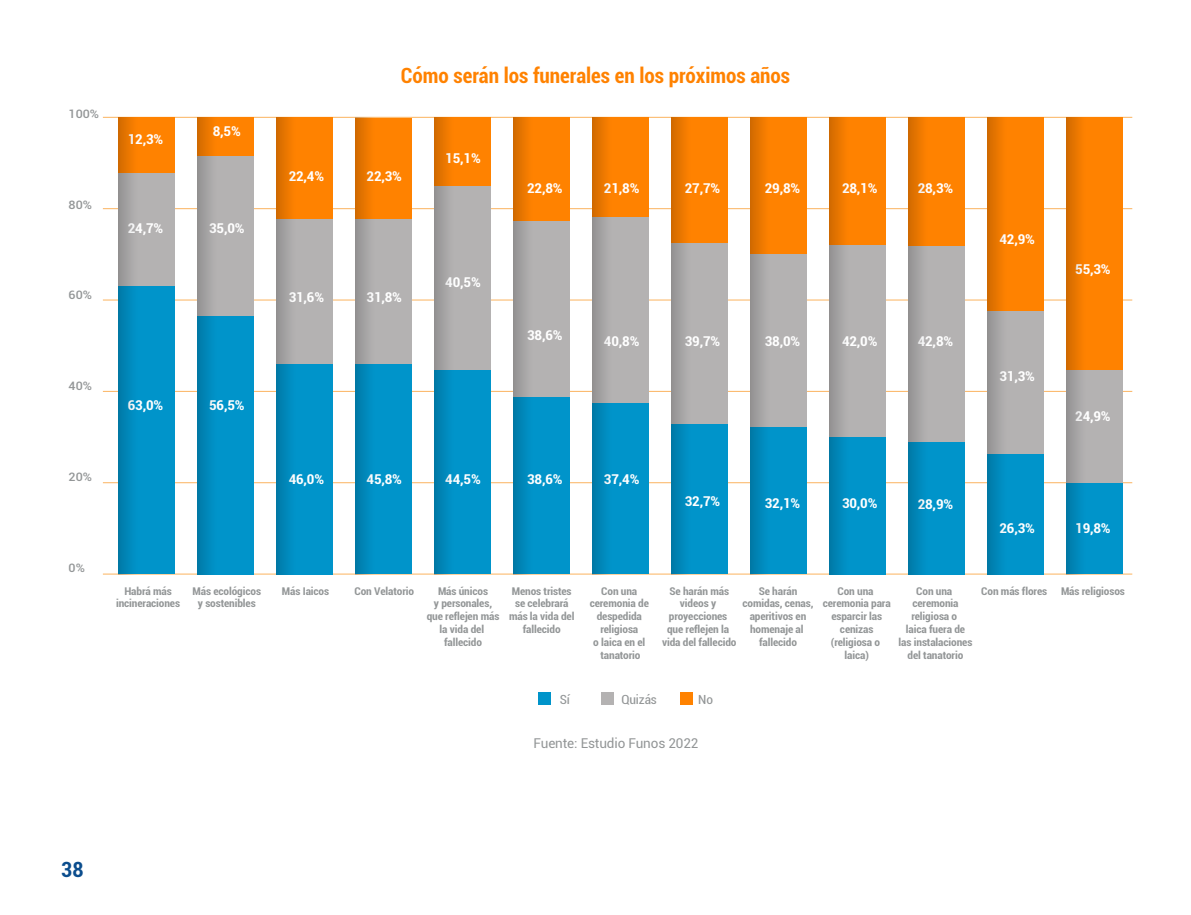
<style>
.page{position:relative;width:1191px;height:915px;background:#fff}
.page>*{position:absolute;margin:0;border:0;box-sizing:border-box;transform-origin:0 0}
.t1{font:700 condensed 21px "Roboto";color:#ff8200}
.t2{font:700 condensed 21px "Roboto";color:#0b4d8d}
.t3{font:700 condensed 13.5px "Roboto";letter-spacing:-.01em;color:#fff;scale:1.07 1}
.t4{font:13.5px "Roboto";letter-spacing:-.01em;color:#939697}
.t5{font:condensed 12.6px "Roboto";letter-spacing:-.01em;color:#939697;scale:1.07 1}
.t6{font:500 11.7px "Roboto";color:#939697;scale:1.07 1}
.t7{font:700 condensed 10.65px/12.8px "Roboto";letter-spacing:-.01em;color:#939697;text-align:center;scale:1.07 1}
</style>
<div class="page">
<hr style="left:103px;top:573px;width:1029px;height:1px;background:#fbb35f">
<hr style="left:103px;top:482px;width:1029px;height:1px;background:#fbb35f">
<hr style="left:103px;top:391px;width:1029px;height:1px;background:#fbb35f">
<hr style="left:103px;top:299px;width:1029px;height:1px;background:#fbb35f">
<hr style="left:103px;top:208px;width:1029px;height:1px;background:#fbb35f">
<hr style="left:103px;top:117px;width:1029px;height:1px;background:#fbb35f">
<div style="left:118px;top:117px;width:57px;height:56px;background:#ff8200"></div>
<div style="left:197px;top:117px;width:57px;height:39px;background:#ff8200"></div>
<div style="left:276px;top:117px;width:57px;height:102px;background:#ff8200"></div>
<div style="left:355px;top:118px;width:57px;height:101px;background:#ff8200"></div>
<div style="left:434px;top:117px;width:57px;height:69px;background:#ff8200"></div>
<div style="left:513px;top:117px;width:57px;height:104px;background:#ff8200"></div>
<div style="left:592px;top:117px;width:57px;height:100px;background:#ff8200"></div>
<div style="left:671px;top:117px;width:57px;height:126px;background:#ff8200"></div>
<div style="left:750px;top:118px;width:57px;height:136px;background:#ff8200"></div>
<div style="left:829px;top:117px;width:57px;height:128px;background:#ff8200"></div>
<div style="left:908px;top:117px;width:57px;height:129px;background:#ff8200"></div>
<div style="left:987px;top:117px;width:57px;height:194px;background:#ff8200"></div>
<div style="left:1066px;top:118px;width:57px;height:252px;background:#ff8200"></div>
<div style="left:118px;top:173px;width:57px;height:113px;background:#b4b2b2"></div>
<div style="left:197px;top:156px;width:57px;height:160px;background:#b4b2b2"></div>
<div style="left:276px;top:219px;width:57px;height:145px;background:#b4b2b2"></div>
<div style="left:355px;top:219px;width:57px;height:146px;background:#b4b2b2"></div>
<div style="left:434px;top:186px;width:57px;height:184px;background:#b4b2b2"></div>
<div style="left:513px;top:221px;width:57px;height:176px;background:#b4b2b2"></div>
<div style="left:592px;top:217px;width:57px;height:186px;background:#b4b2b2"></div>
<div style="left:671px;top:243px;width:57px;height:181px;background:#b4b2b2"></div>
<div style="left:750px;top:254px;width:57px;height:173px;background:#b4b2b2"></div>
<div style="left:829px;top:245px;width:57px;height:192px;background:#b4b2b2"></div>
<div style="left:908px;top:246px;width:57px;height:196px;background:#b4b2b2"></div>
<div style="left:987px;top:311px;width:57px;height:143px;background:#b4b2b2"></div>
<div style="left:1066px;top:370px;width:57px;height:113px;background:#b4b2b2"></div>
<div style="left:118px;top:286px;width:57px;height:288px;background:#0094ca"></div>
<div style="left:197px;top:316px;width:57px;height:258px;background:#0094ca"></div>
<div style="left:276px;top:364px;width:57px;height:210px;background:#0094ca"></div>
<div style="left:355px;top:365px;width:57px;height:209px;background:#0094ca"></div>
<div style="left:434px;top:370px;width:57px;height:204px;background:#0094ca"></div>
<div style="left:513px;top:397px;width:57px;height:177px;background:#0094ca"></div>
<div style="left:592px;top:403px;width:57px;height:171px;background:#0094ca"></div>
<div style="left:671px;top:424px;width:57px;height:150px;background:#0094ca"></div>
<div style="left:750px;top:427px;width:57px;height:147px;background:#0094ca"></div>
<div style="left:829px;top:437px;width:57px;height:137px;background:#0094ca"></div>
<div style="left:908px;top:442px;width:57px;height:132px;background:#0094ca"></div>
<div style="left:987px;top:454px;width:57px;height:120px;background:#0094ca"></div>
<div style="left:1066px;top:483px;width:57px;height:91px;background:#0094ca"></div>
<div style="left:538px;top:692px;width:12px;height:12px;background:#0094ca"></div>
<div style="left:601px;top:692px;width:13px;height:12px;background:#b4b2b2"></div>
<div style="left:680px;top:692px;width:12px;height:12px;background:#ff8200"></div>
<svg style="left:118px;top:117px;width:15px;height:457px"></svg>
<svg style="left:197px;top:117px;width:15px;height:457px"></svg>
<svg style="left:276px;top:117px;width:15px;height:457px"></svg>
<svg style="left:355px;top:117px;width:19px;height:457px"></svg>
<svg style="left:434px;top:117px;width:15px;height:457px"></svg>
<svg style="left:513px;top:117px;width:15px;height:457px"></svg>
<svg style="left:592px;top:117px;width:15px;height:457px"></svg>
<svg style="left:671px;top:117px;width:15px;height:457px"></svg>
<svg style="left:750px;top:117px;width:19px;height:457px"></svg>
<svg style="left:829px;top:117px;width:15px;height:457px"></svg>
<svg style="left:908px;top:117px;width:15px;height:457px"></svg>
<svg style="left:987px;top:117px;width:15px;height:457px"></svg>
<svg style="left:1066px;top:117px;width:19px;height:457px"></svg>
<p class="t6" style="left:69px;top:105px;width:30px">100%</p>
<p class="t6" style="left:69px;top:196px;width:23px">80%</p>
<p class="t6" style="left:69px;top:287px;width:23px">60%</p>
<p class="t3" style="left:128px;top:129px;width:35px">12,3%</p>
<p class="t3" style="left:128px;top:218px;width:35px">24,7%</p>
<p class="t6" style="left:69px;top:378px;width:23px">40%</p>
<p class="t6" style="left:69px;top:468px;width:23px">20%</p>
<p class="t3" style="left:128px;top:396px;width:35px">63,0%</p>
<p class="t3" style="left:213px;top:122px;width:28px">8,5%</p>
<p class="t3" style="left:209px;top:218px;width:35px">35,0%</p>
<p class="t3" style="left:209px;top:396px;width:35px">56,5%</p>
<p class="t6" style="left:69px;top:559px;width:17px">0%</p>
<p class="t7" style="left:116px;top:583px;width:61px">Habrá más incineraciones</p>
<p class="t7" style="left:193px;top:583px;width:65px">Más ecológicos y sostenibles</p>
<h1 class="t1" style="left:401px;top:61px;width:390px">Cómo serán los funerales en los próximos años</h1>
<p class="t3" style="left:445px;top:149px;width:35px">15,1%</p>
<p class="t3" style="left:289px;top:167px;width:35px">22,4%</p>
<p class="t3" style="left:366px;top:167px;width:35px">22,3%</p>
<p class="t3" style="left:527px;top:178px;width:35px">22,8%</p>
<p class="t3" style="left:604px;top:178px;width:35px">21,8%</p>
<p class="t3" style="left:685px;top:178px;width:35px">27,7%</p>
<p class="t3" style="left:764px;top:178px;width:35px">29,8%</p>
<p class="t3" style="left:842px;top:178px;width:35px">28,1%</p>
<p class="t3" style="left:917px;top:178px;width:35px">28,3%</p>
<p class="t3" style="left:999px;top:229px;width:35px">42,9%</p>
<p class="t3" style="left:445px;top:273px;width:35px">40,5%</p>
<p class="t3" style="left:1075px;top:260px;width:35px">55,3%</p>
<p class="t3" style="left:289px;top:287px;width:35px">31,6%</p>
<p class="t3" style="left:366px;top:287px;width:35px">31,8%</p>
<p class="t3" style="left:527px;top:325px;width:35px">38,6%</p>
<p class="t3" style="left:604px;top:332px;width:35px">40,8%</p>
<p class="t3" style="left:685px;top:332px;width:35px">39,7%</p>
<p class="t3" style="left:764px;top:332px;width:35px">38,0%</p>
<p class="t3" style="left:842px;top:332px;width:35px">42,0%</p>
<p class="t3" style="left:917px;top:332px;width:35px">42,8%</p>
<p class="t3" style="left:999px;top:367px;width:35px">31,3%</p>
<p class="t3" style="left:1075px;top:406px;width:35px">24,9%</p>
<p class="t3" style="left:289px;top:469px;width:35px">46,0%</p>
<p class="t3" style="left:366px;top:469px;width:35px">45,8%</p>
<p class="t3" style="left:445px;top:469px;width:35px">44,5%</p>
<p class="t3" style="left:527px;top:469px;width:35px">38,6%</p>
<p class="t3" style="left:604px;top:469px;width:35px">37,4%</p>
<p class="t3" style="left:685px;top:491px;width:35px">32,7%</p>
<p class="t3" style="left:764px;top:493px;width:35px">32,1%</p>
<p class="t3" style="left:842px;top:493px;width:35px">30,0%</p>
<p class="t3" style="left:917px;top:494px;width:35px">28,9%</p>
<p class="t3" style="left:999px;top:519px;width:35px">26,3%</p>
<p class="t3" style="left:1075px;top:519px;width:35px">19,8%</p>
<p class="t7" style="left:282px;top:583px;width:46px">Más Iaicos</p>
<p class="t7" style="left:354px;top:583px;width:57px">Con Velatorio</p>
<p class="t7" style="left:427px;top:583px;width:69px">Más únicos<br>y personales, que reflejen más la vida del fallecido</p>
<p class="t7" style="left:509px;top:583px;width:63px">Menos tristes se celebrará más la vida del fallecido</p>
<p class="t7" style="left:589px;top:583px;width:57px">Con una ceremonia de despedida religiosa<br>o laica en el tanatorio</p>
<p class="t7" style="left:662px;top:583px;width:71px">Se harán más videos y proyecciones que reflejen la vida del fallecido</p>
<p class="t7" style="left:742px;top:583px;width:68px">Se harán comidas, cenas, aperitivos en homenaje al fallecido</p>
<p class="t7" style="left:822px;top:583px;width:65px">Con una ceremonia para esparcir las cenizas (religiosa o laica)</p>
<p class="t7" style="left:898px;top:583px;width:70px">Con una ceremonia religiosa o<br>laica fuera de las instalaciones del tanatorio</p>
<p class="t7" style="left:981px;top:583px;width:63px">Con más flores</p>
<p class="t7" style="left:1061px;top:583px;width:61px">Más religiosos</p>
<p class="t5" style="left:560px;top:690px;width:11px">Sí</p>
<p class="t5" style="left:621px;top:690px;width:35px">Quizás</p>
<p class="t5" style="left:698px;top:690px;width:15px">No</p>
<p class="t4" style="left:533px;top:733px;width:166px">Fuente: Estudio Funos 2022</p>
<h1 class="t2" style="left:61px;top:854px;width:24px">38</h1>
</div>
